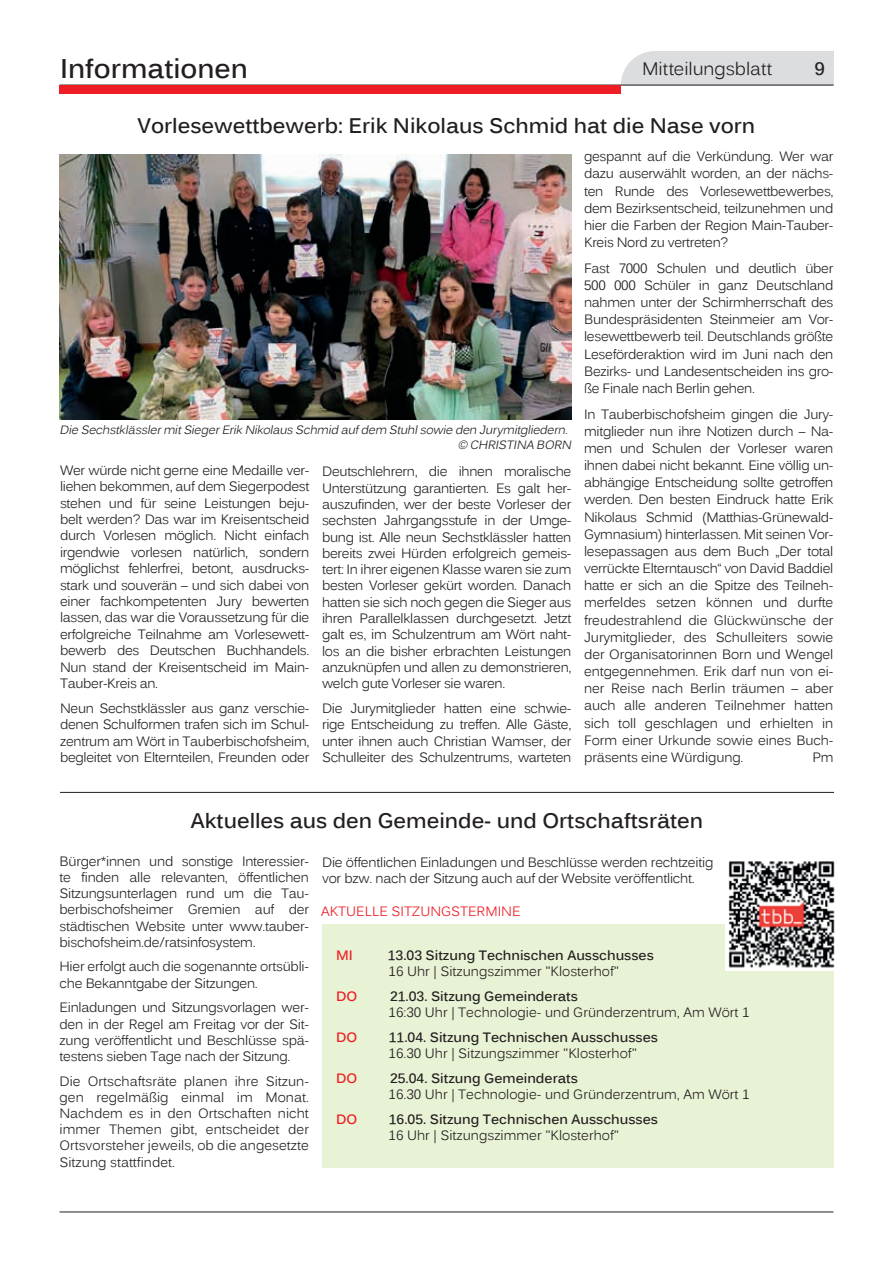
<style>
.page{position:relative;width:893px;height:1263px;background:#fff}
.page>*{position:absolute;margin:0;border:0;box-sizing:border-box;transform-origin:0 0}
.t1{font:700 27px "Kalinga";color:#231f20}
.t2{font:700 21px "Kalinga";color:#231f20}
.t3{font:18px "Kalinga";letter-spacing:-.005em;color:#231f20}
.t4{font:700 18px "Kalinga";color:#231f20}
.t5{font:13.5px/16.4px "Kalinga";letter-spacing:-.02em;color:#231f20;text-align:justify}
.t6{font:13.5px "Kalinga";color:#231f20}
.t7{font:700 13.5px "Kalinga";color:#231f20}
.t8{font:13.5px "Kalinga";color:#ee1d23}
.t9{font:700 13.5px "Kalinga";color:#ee1d23}
.t10{font:italic 12px/14.4px "Kalinga";color:#231f20;text-align:right}
</style>
<div class="page">
<hr style="left:60px;top:1211px;width:773px;height:1px;background:#231f20">
<svg style="left:60px;top:51px;width:773px;height:43px"></svg>
<div style="left:322px;top:925px;width:512px;height:243px;background:#e8f2d5"></div>
<img style="left:725px;top:861px;width:110px;height:109px">
<img style="left:60px;top:154px;width:511px;height:266px">
<hr style="left:60px;top:792px;width:774px;height:1px;background:#231f20">
<h1 class="t1" style="left:60px;top:51px;width:189px">Informationen</h1>
<h3 class="t3" style="left:642px;top:57px;width:132px">Mitteilungsblatt</h3>
<h3 class="t4" style="left:814px;top:57px;width:12px">9</h3>
<h2 class="t2" style="left:137px;top:111px;width:619px">Vorlesewettbewerb: Erik Nikolaus Schmid hat die Nase vorn</h2>
<p class="t10" style="left:60px;top:424px;width:516px">Die SechstklässlermitSiegerErikNikolausSchmid aufdem Stuhlsowie den Jurymitgliedern. © CHRISTINA BORN</p>
<p class="t5" style="left:60px;top:463px;width:251px">Wer würde nicht gerne eine Medaille ver&shy;liehen bekommen, auf dem Siegerpodest stehen und für seine Leistungen beju&shy;belt werden? Das war im Kreisentscheid durch Vorlesen möglich. Nicht einfach irgendwie vorlesen natürlich, sondern möglichst fehlerfrei, betont, ausdrucks&shy;stark und souverän – und sich dabei von einer fachkompetenten Jury bewerten lassen, das war die Voraussetzung für die erfolgreiche Teilnahme am Vorlesewett&shy;bewerb des Deutschen Buchhandels.<br>Nun stand der Kreisentscheid im Main-Tauber-Kreis an.</p>
<p class="t5" style="left:60px;top:701px;width:251px">Neun Sechstklässler aus ganz verschie&shy;denen Schulformen trafen sich im Schul&shy;zentrum am Wört in Tauberbischofsheim, begleitet von Elternteilen, Freunden oder</p>
<p class="t5" style="left:322px;top:465px;width:251px">Deutschlehrern, die ihnen moralische Unterstützung garantierten. Es galt her&shy;auszufinden, wer der beste Vorleser der sechsten Jahrgangsstufe in der Umge&shy;bung ist. Alle neun Sechstklässler hatten bereits zwei Hürden erfolgreich gemeis&shy;tert: In ihrer eigenen Klasse waren sie zum besten Vorleser gekürt worden. Danach hatten sie sich noch gegen die Sieger aus ihren Parallelklassen durchgesetzt. Jetzt galt es, im Schulzentrum am Wört naht&shy;los an die bisher erbrachten Leistungen anzuknüpfen und allen zu demonstrieren, welch gute Vorleser sie waren.</p>
<p class="t5" style="left:322px;top:701px;width:251px">Die Jurymitglieder hatten eine schwie&shy;rige Entscheidung zu treffen. Alle Gäste, unter ihnen auch Christian Wamser, der Schulleiter des Schulzentrums, warteten</p>
<p class="t5" style="left:584px;top:149px;width:251px;line-height:17.1px">gespannt auf die Verkündung. Wer war dazu auserwählt worden, an der nächs&shy;ten Runde des Vorlesewettbewerbes, dem Bezirksentscheid, teilzunehmen und hier die Farben der Region Main-Tauber-Kreis Nord zu vertreten?</p>
<p class="t5" style="left:584px;top:261px;width:251px;line-height:17.1px">Fast 7000 Schulen und deutlich über 500 000 Schüler in ganz Deutschland nahmen unter der Schirmherrschaft des Bundespräsidenten Steinmeier am Vor&shy;lesewettbewerb teil. Deutschlands größte Leseförderaktion wird im Juni nach den Bezirks- und Landesentscheiden ins gro&shy;ße Finale nach Berlin gehen.</p>
<p class="t5" style="left:584px;top:407px;width:251px;line-height:17.1px">In Tauberbischofsheim gingen die Jury&shy;mitglieder nun ihre Notizen durch – Na&shy;men und Schulen der Vorleser waren ihnen dabei nicht bekannt. Eine völlig un&shy;abhängige Entscheidung sollte getroffen werden. Den besten Eindruck hatte Erik Nikolaus Schmid (Matthias-Grünewald-Gymnasium) hinterlassen. Mit seinen Vor&shy;lesepassagen aus dem Buch „Der total verrückte Elterntausch“ von David Baddiel hatte er sich an die Spitze des Teilneh&shy;merfeldes setzen können und durfte freudestrahlend die Glückwünsche der Jurymitglieder, des Schulleiters sowie der Organisatorinnen Born und Wengel entgegennehmen. Erik darf nun von ei&shy;ner Reise nach Berlin träumen – aber auch alle anderen Teilnehmer hatten sich toll geschlagen und erhielten in Form einer Urkunde sowie eines Buch&shy;präsents eine Würdigung.</p>
<p class="t5" style="left:812px;top:750px;width:23px">Pm</p>
<h2 class="t2" style="left:191px;top:807px;width:514px">Aktuelles aus den Gemeinde- und Ortschaftsräten</h2>
<p class="t5" style="left:60px;top:854px;width:251px">Bürger*innen und sonstige Interessier&shy;te finden alle relevanten, öffentlichen Sitzungsunterlagen rund um die Tau&shy;berbischofsheimer Gremien auf der städtischen Website unter www.tauber&shy;bischofsheim.de/ratsinfosystem.</p>
<p class="t5" style="left:60px;top:960px;width:251px">Hier erfolgt auch die sogenannte ortsübli&shy;che Bekanntgabe der Sitzungen.</p>
<p class="t5" style="left:60px;top:1001px;width:251px">Einladungen und Sitzungsvorlagen wer&shy;den in der Regel am Freitag vor der Sit&shy;zung veröffentlicht und Beschlüsse spä&shy;testens sieben Tage nach der Sitzung.</p>
<p class="t5" style="left:60px;top:1074px;width:251px">Die Ortschaftsräte planen ihre Sitzun&shy;gen regelmäßig einmal im Monat.<br>Nachdem es in den Ortschaften nicht immer Themen gibt, entscheidet der Ortsvorsteher jeweils, ob die angesetzte Sitzung stattfindet.</p>
<p class="t5" style="left:322px;top:855px;width:393px">Die öffentlichen Einladungen und Beschlüsse werden rechtzeitig vor bzw. nach der Sitzung auch auf der Website veröffentlicht.</p>
<p class="t8" style="left:321px;top:902px;width:201px">AKTUELLE SITZUNGSTERMINE</p>
<p class="t9" style="left:336px;top:946px;width:18px">MI</p>
<p class="t7" style="left:388px;top:946px;width:268px">13.03 Sitzung Technischen Ausschusses</p>
<p class="t6" style="left:389px;top:963px;width:232px">16 Uhr | Sitzungszimmer "Klosterhof"</p>
<p class="t9" style="left:336px;top:987px;width:23px">DO</p>
<p class="t7" style="left:390px;top:987px;width:189px">21.03. Sitzung Gemeinderats</p>
<p class="t6" style="left:389px;top:1004px;width:363px">16:30 Uhr | Technologie- und Gründerzentrum, Am Wört 1</p>
<p class="t9" style="left:336px;top:1028px;width:23px">DO</p>
<p class="t7" style="left:389px;top:1028px;width:271px">11.04. Sitzung Technischen Ausschusses</p>
<p class="t6" style="left:389px;top:1045px;width:250px">16.30 Uhr | Sitzungszimmer "Klosterhof"</p>
<p class="t9" style="left:336px;top:1069px;width:23px">DO</p>
<p class="t7" style="left:390px;top:1069px;width:189px">25.04. Sitzung Gemeinderats</p>
<p class="t6" style="left:389px;top:1085px;width:363px">16.30 Uhr | Technologie- und Gründerzentrum, Am Wört 1</p>
<p class="t9" style="left:336px;top:1110px;width:23px">DO</p>
<p class="t7" style="left:389px;top:1110px;width:271px">16.05. Sitzung Technischen Ausschusses</p>
<p class="t6" style="left:389px;top:1126px;width:232px">16 Uhr | Sitzungszimmer "Klosterhof"</p>
</div>
